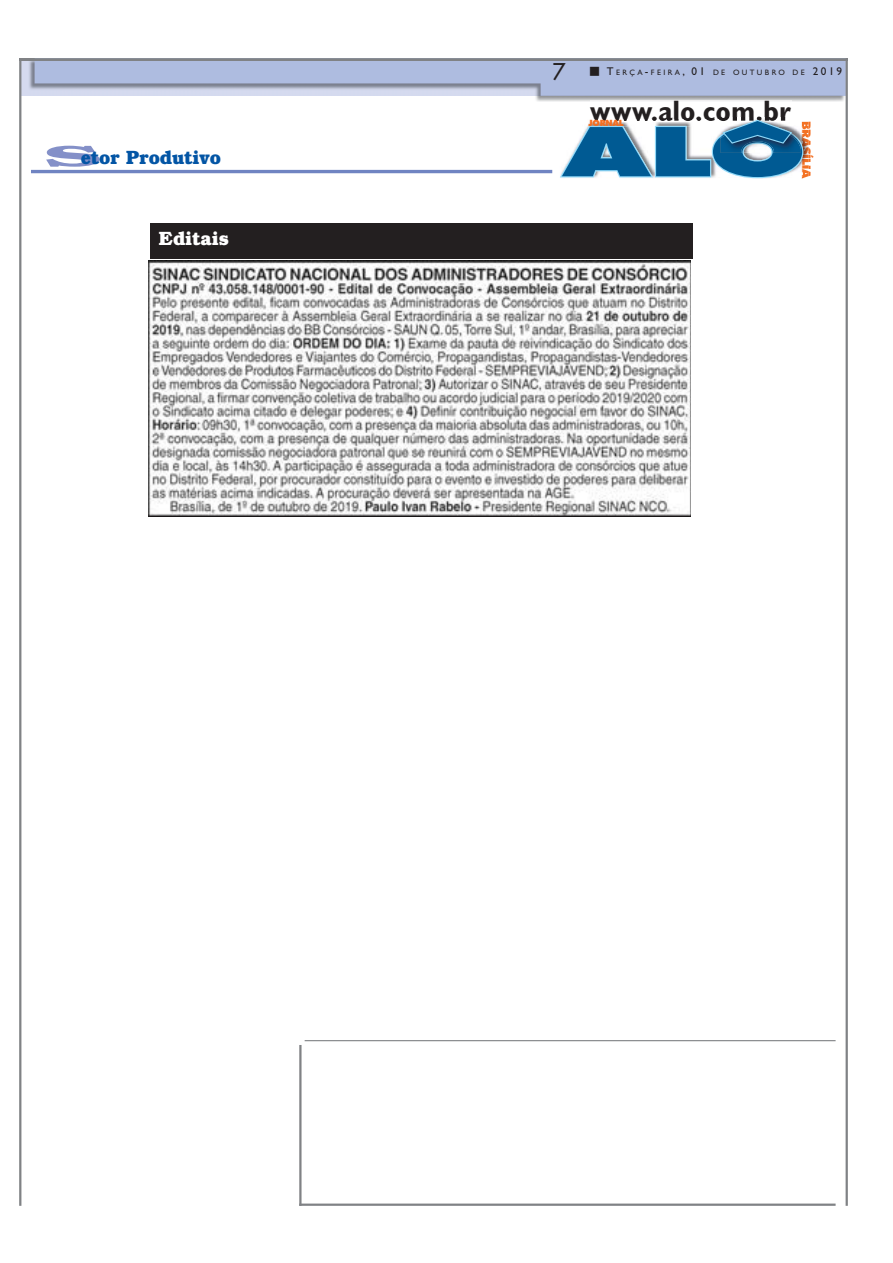
<style>
.page{position:relative;width:893px;height:1263px;background:#fff}
.page>*{position:absolute;margin:0;border:0;box-sizing:border-box;transform-origin:0 0}
.t1{font:800 65.25px "Futura";color:#005a93;scale:1.64 1}
.t2{font:700 condensed 29.7px "Gill Sans";color:#231f20}
.t3{font:22.5px "Futura";color:#231f20}
.t4{font:700 19.35px "Bookman";color:#0355a5;scale:.95 1}
.t5{font:700 19.35px "Bookman";color:#fff;scale:.95 1}
.t6{font:800 11.7px "Futura";letter-spacing:-.04em;color:#f36f23}
.t7{font:800 8.25px "Futura";letter-spacing:-.04em;color:#f36f23}
.t8{font:7.8px "Gill Sans";letter-spacing:.3em;color:#231f20}
.s1{font-size:29.7px;color:#8490c8}
.s2{font-size:11.25px}
</style>
<div class="page">
<hr style="left:299px;top:1045px;width:2px;height:161px;background:#808285">
<div style="left:150px;top:223px;width:542px;height:36px;background:#231f20"></div>
<hr style="left:31px;top:170px;width:521px;height:3px;background:#7084c2">
<img style="left:29px;top:61px;width:816px;height:41px">
<img style="left:590px;top:100px;width:201px;height:2px">
<hr style="left:19px;top:59px;width:829px;height:2px;background:#808285">
<hr style="left:845px;top:61px;width:3px;height:1145px;background:#808285">
<hr style="left:19px;top:61px;width:2px;height:1145px;background:#808285">
<img style="left:802px;top:122px;width:7px;height:57px">
<svg style="left:560px;top:117px;width:243px;height:61px"></svg>
<hr style="left:299px;top:1204px;width:536px;height:2px;background:#808285">
<img style="left:148px;top:261px;width:543px;height:255px">
<hr style="left:305px;top:1040px;width:530px;height:1px;background:#808285">
<svg style="left:35px;top:61px;width:811px;height:35px"></svg>
<h3 class="t4" style="left:43px;top:150px;width:188px"><span class="s1">S</span>etor Produtivo</h3>
<h3 class="t5" style="left:159px;top:232px;width:75px">Editais</h3>
<h3 class="t3" style="left:552px;top:60px;width:14px">7</h3>
<p class="t8" style="left:607px;top:70px;width:237px"><span class="s2">T</span>ERÇA<span class="s2">-</span>FEIRA<span class="s2">, 01</span> DE OUTUBRO DE <span class="s2">2019</span></p>
<h2 class="t2" style="left:590px;top:100px;width:203px">www.alo.com.br</h2>
<p class="t7" style="left:589px;top:119px;width:36px">JORNAL</p>
<h3 class="t6" style="left:811px;top:121px;width:59px;rotate:90deg">BRASÍLIA</h3>
<h1 class="t1" style="left:562px;top:123px;width:150px">ALO</h1>
</div>
